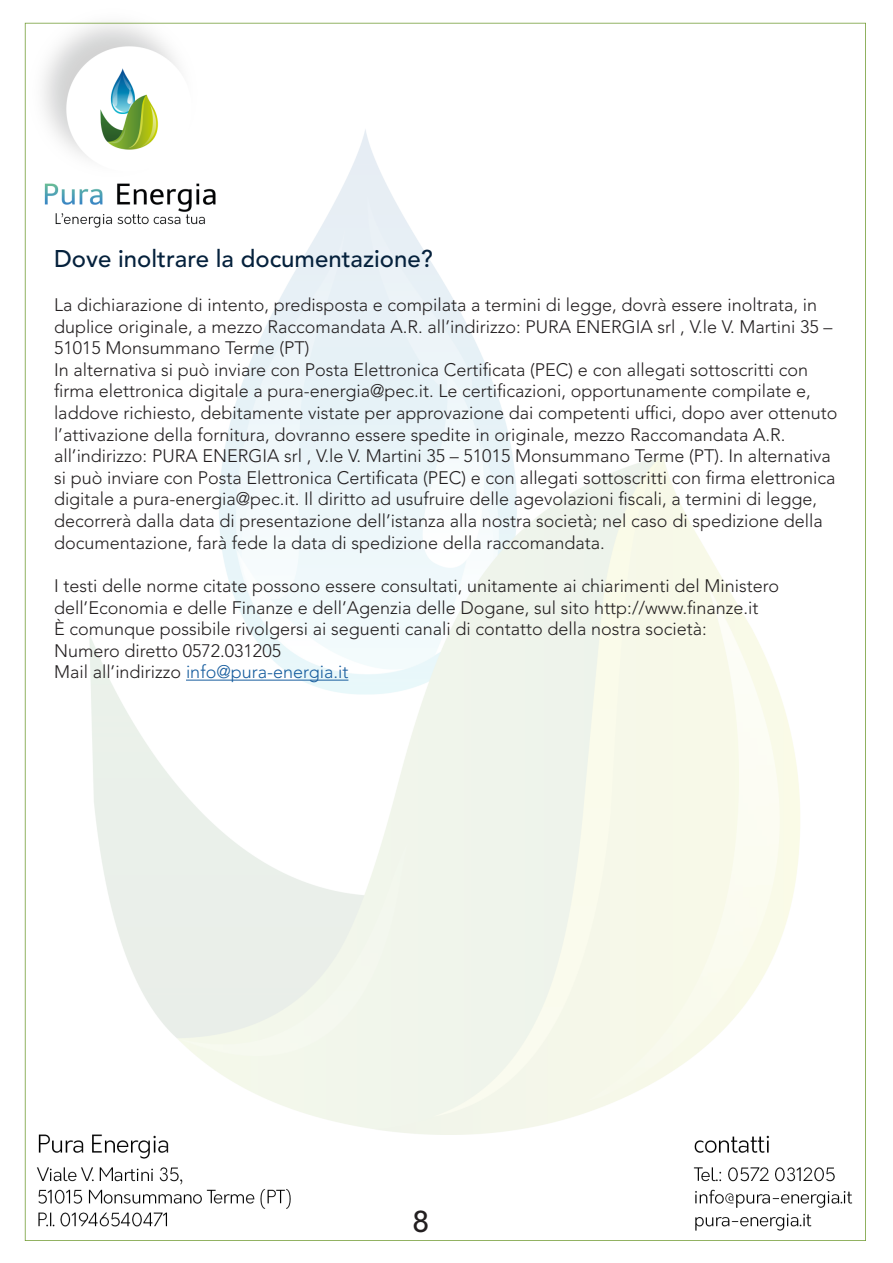
<style>
.page{position:relative;width:893px;height:1263px;background:#fff}
.page>*{position:absolute;margin:0;border:0;box-sizing:border-box;transform-origin:0 0}
.Titolo{font:500 30px "Avenir LT Std";color:#231f20}
.Titolo-2{font:500 24px "Avenir LT Std";color:#05213c}
.t1{font:300 18px/21.6px "Avenir LT Std";color:#231f20}
.t2{font:300 18px "Avenir LT Std";color:#175d9e}
.s1{color:#231f20}
</style>
<div class="page">
<img style="left:24px;top:22px;width:842px;height:1219px">
<hr style="left:186px;top:680px;width:162px;height:1px;background:#175d9e">
<p class="Titolo-2" style="left:54px;top:245px;width:380px">Dove inoltrare la documentazione?</p>
<p class="t1" style="left:54px;top:294px;width:780px">La dichiarazione di intento, predisposta e compilata a termini di legge, dovrà essere inoltrata, in duplice originale, a mezzo Raccomandata A.R. all’indirizzo: PURA ENERGIA srl , V.le V. Martini 35 –<br>51015 Monsummano Terme (PT)</p>
<p class="t1" style="left:54px;top:359px;width:785px">In alternativa si può inviare con Posta Elettronica Certificata (PEC) e con allegati sottoscritti con firma elettronica digitale a pura-energia@pec.it. Le certificazioni, opportunamente compilate e, laddove richiesto, debitamente vistate per approvazione dai competenti uffici, dopo aver ottenuto l’attivazione della fornitura, dovranno essere spedite in originale, mezzo Raccomandata A.R. all’indirizzo: PURA ENERGIA srl , V.le V. Martini 35 – 51015 Monsummano Terme (PT). In alternativa si può inviare con Posta Elettronica Certificata (PEC) e con allegati sottoscritti con firma elettronica digitale a pura-energia@pec.it. Il diritto ad usufruire delle agevolazioni fiscali, a termini di legge, decorrerà dalla data di presentazione dell’istanza alla nostra società; nel caso di spedizione della documentazione, farà fede la data di spedizione della raccomandata.</p>
<p class="t1" style="left:54px;top:575px;width:726px">I testi delle norme citate possono essere consultati, unitamente ai chiarimenti del Ministero dell’Economia e delle Finanze e dell’Agenzia delle Dogane, sul sito http://www.finanze.it</p>
<p class="t1" style="left:54px;top:618px;width:654px">È comunque possibile rivolgersi ai seguenti canali di contatto della nostra società:</p>
<p class="t1" style="left:54px;top:640px;width:229px">Numero diretto 0572.031205</p>
<p class="t2" style="left:54px;top:661px;width:296px"><span class="s1">Mail all’indirizzo</span> info@pura-energia.it</p>
<p class="Titolo" style="left:413px;top:1204px;width:18px">8</p>
</div>
